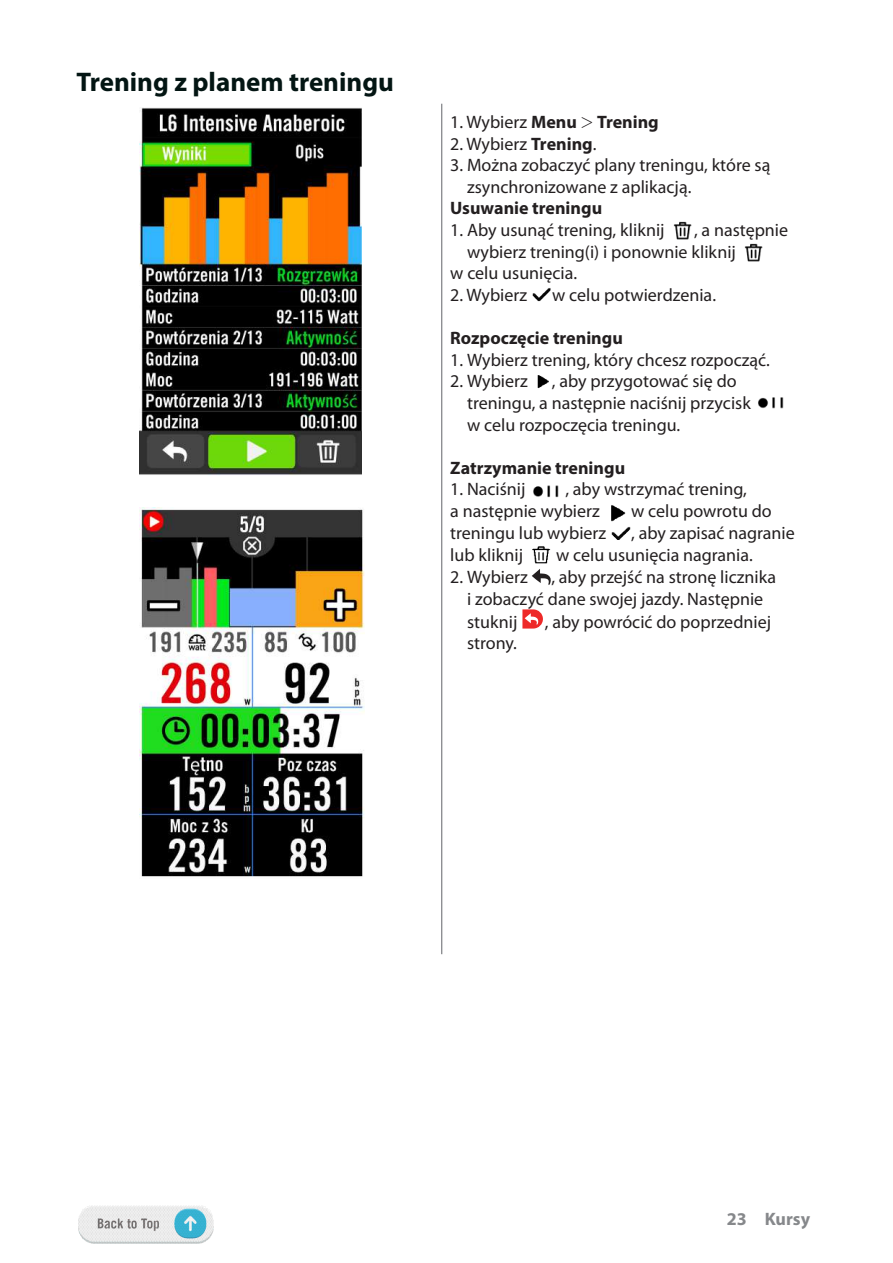
<style>
.page{position:relative;width:893px;height:1263px;background:#fff}
.page>*{position:absolute;margin:0;border:0;box-sizing:border-box;transform-origin:0 0}
.t1{font:700 27px "Myriad Pro";color:#031513}
.t2{font:18px/21.6px "Myriad Pro";color:#231f20}
.t3{font:700 18px "Myriad Pro";color:#231f20}
.t4{font:700 18px "Myriad Pro";color:#86888b}
.s1{font-weight:400}
.s2{font-family:"Adobe Ming Std";font-weight:300}
.s3{font-weight:700}
</style>
<div class="page">
<img style="left:79px;top:1206px;width:135px;height:37px">
<hr style="left:441px;top:104px;width:1px;height:850px;background:#63656a">
<img style="left:673px;top:221px;width:19px;height:19px">
<img style="left:744px;top:243px;width:19px;height:19px">
<img style="left:532px;top:288px;width:19px;height:14px">
<img style="left:537px;top:375px;width:12px;height:14px">
<img style="left:758px;top:397px;width:26px;height:12px">
<img style="left:533px;top:485px;width:26px;height:13px">
<img style="left:611px;top:505px;width:15px;height:17px">
<img style="left:611px;top:526px;width:20px;height:14px">
<img style="left:532px;top:546px;width:19px;height:18px">
<svg style="left:532px;top:569px;width:19px;height:16px"></svg>
<svg style="left:522px;top:609px;width:21px;height:19px"></svg>
<img style="left:139px;top:108px;width:222px;height:367px">
<img style="left:139px;top:507px;width:225px;height:370px">
<h1 class="t1" style="left:76px;top:64px;width:319px">Trening z planem treningu</h1>
<p class="t3" style="left:450px;top:110px;width:210px"><span class="s1">1. Wybierz</span> Menu <span class="s2">&gt;</span> Trening</p>
<p class="t2" style="left:450px;top:133px;width:148px">2. Wybierz <span class="s3">Trening</span>.</p>
<p class="t2" style="left:467px;top:154px;width:305px;text-indent:-17px">3. Można zobaczyć plany treningu, które są zsynchronizowane z aplikacją.</p>
<p class="t3" style="left:450px;top:197px;width:153px">Usuwanie treningu</p>
<p class="t2" style="left:450px;top:219px;width:216px">1. Aby usunąć trening, kliknij</p>
<p class="t2" style="left:694px;top:219px;width:96px">, a następnie</p>
<p class="t2" style="left:467px;top:241px;width:270px">wybierz trening(i) i ponownie kliknij</p>
<p class="t2" style="left:450px;top:262px;width:128px">w celu usunięcia.</p>
<p class="t2" style="left:450px;top:284px;width:78px">2. Wybierz</p>
<p class="t2" style="left:552px;top:284px;width:165px">w celu potwierdzenia.</p>
<p class="t3" style="left:450px;top:326px;width:174px">Rozpoczęcie treningu</p>
<p class="t2" style="left:450px;top:349px;width:321px">1. Wybierz trening, który chcesz rozpocząć.</p>
<p class="t2" style="left:450px;top:370px;width:79px">2. Wybierz</p>
<p class="t2" style="left:467px;top:370px;width:285px;text-indent:85px">, aby przygotować się do treningu, a następnie naciśnij przycisk w celu rozpoczęcia treningu.</p>
<p class="t3" style="left:450px;top:456px;width:176px">Zatrzymanie treningu</p>
<p class="t2" style="left:450px;top:478px;width:77px">1. Naciśnij</p>
<p class="t2" style="left:450px;top:478px;width:298px;text-indent:115px">, aby wstrzymać trening, a następnie wybierz</p>
<p class="t2" style="left:631px;top:500px;width:142px">w celu powrotu do</p>
<p class="t2" style="left:450px;top:521px;width:158px">treningu lub wybierz</p>
<p class="t2" style="left:631px;top:521px;width:165px">, aby zapisać nagranie</p>
<p class="t2" style="left:450px;top:544px;width:74px">lub kliknij</p>
<p class="t2" style="left:556px;top:544px;width:198px">w celu usunięcia nagrania.</p>
<p class="t2" style="left:450px;top:566px;width:79px">2. Wybierz</p>
<p class="t2" style="left:467px;top:566px;width:311px;text-indent:84px">, aby przejść na stronę licznika i zobaczyć dane swojej jazdy. Następnie</p>
<p class="t2" style="left:467px;top:611px;width:52px">stuknij</p>
<p class="t2" style="left:545px;top:611px;width:228px">, aby powrócić do poprzedniej</p>
<p class="t2" style="left:467px;top:632px;width:51px">strony.</p>
<p class="t4" style="left:727px;top:1208px;width:85px">23 Kursy</p>
</div>
